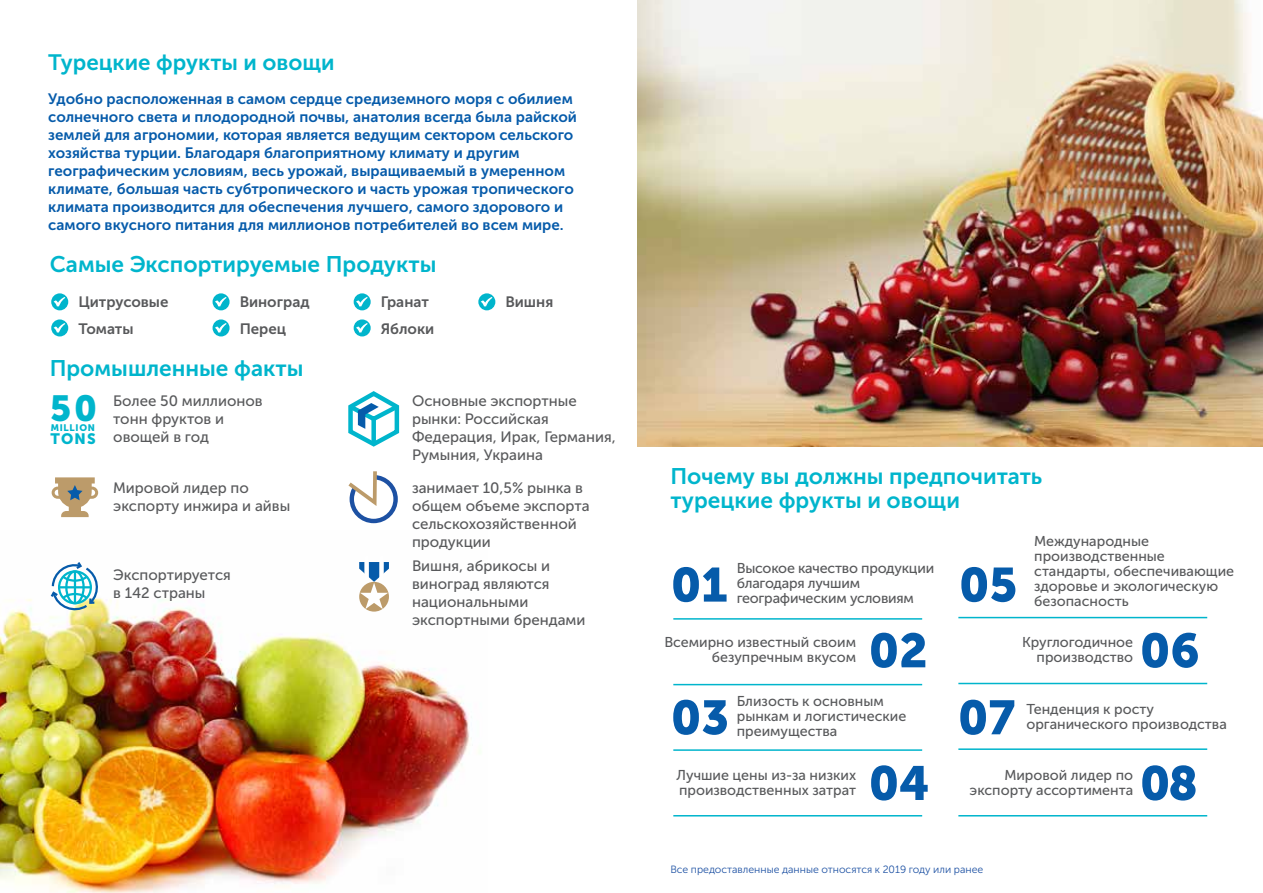
<style>
.page{position:relative;width:1263px;height:893px;background:#fff}
.page>*{position:absolute;margin:0;border:0;box-sizing:border-box;transform-origin:0 0}
.t1{font:36.15px "Museo Sans Cyrl 900";color:#00b5cc}
.t2{font:22.5px/24.8px "Museo Sans Cyrl 700";color:#00b5cc}
.t3{font:22.2px "Museo Sans Cyrl 700";color:#00b5cc}
.t4{font:15px/18px "Museo Sans Cyrl 700";color:#065baa}
.t5{font:15px/18px "Museo Sans Cyrl 500";color:#58595b}
.t6{font:15px/27px "Museo Sans Cyrl 700";color:#58595b}
.t7{font:15px "Museo Sans Cyrl 900";color:#00b5cc}
.t8{font:14.25px/15px "Museo Sans Cyrl 500";color:#58595b}
.t9{font:10.5px "Museo Sans Cyrl 300";color:#1d51a3}
.t10{font:9.45px "Museo Sans Cyrl 900";letter-spacing:.08em;color:#00b5cc}
</style>
<div class="page">
<img style="left:0;top:598px;width:481px;height:295px">
<svg style="left:960px;top:700px;width:54px;height:35px"></svg>
<svg style="left:1142px;top:633px;width:56px;height:35px"></svg>
<svg style="left:673px;top:567px;width:53px;height:35px"></svg>
<svg style="left:871px;top:633px;width:54px;height:35px"></svg>
<svg style="left:673px;top:700px;width:54px;height:35px"></svg>
<svg style="left:871px;top:765px;width:56px;height:35px"></svg>
<svg style="left:961px;top:567px;width:54px;height:35px"></svg>
<hr style="left:673px;top:618px;width:249px;height:2px;background:#00b5cc">
<hr style="left:673px;top:684px;width:249px;height:1px;background:#00b5cc">
<hr style="left:673px;top:749px;width:249px;height:2px;background:#00b5cc">
<hr style="left:673px;top:815px;width:249px;height:1px;background:#00b5cc">
<hr style="left:958px;top:815px;width:249px;height:1px;background:#00b5cc">
<hr style="left:958px;top:617px;width:249px;height:1px;background:#00b5cc">
<hr style="left:958px;top:683px;width:249px;height:1px;background:#00b5cc">
<hr style="left:958px;top:748px;width:249px;height:2px;background:#00b5cc">
<div style="left:213px;top:293px;width:17px;height:17px;background:#00b5cc;border-radius:50%"></div>
<svg style="left:215px;top:297px;width:12px;height:9px"></svg>
<div style="left:213px;top:319px;width:17px;height:17px;background:#00b5cc;border-radius:50%"></div>
<svg style="left:215px;top:323px;width:12px;height:9px"></svg>
<svg style="left:354px;top:293px;width:17px;height:17px"></svg>
<svg style="left:356px;top:297px;width:12px;height:9px"></svg>
<div style="left:354px;top:319px;width:17px;height:17px;background:#00b5cc;border-radius:50%"></div>
<svg style="left:356px;top:323px;width:12px;height:9px"></svg>
<svg style="left:478px;top:293px;width:17px;height:17px"></svg>
<svg style="left:481px;top:297px;width:11px;height:9px"></svg>
<svg style="left:348px;top:391px;width:52px;height:56px"></svg>
<svg style="left:359px;top:582px;width:30px;height:30px"></svg>
<svg style="left:359px;top:562px;width:30px;height:47px"></svg>
<svg style="left:348px;top:471px;width:50px;height:52px"></svg>
<svg style="left:51px;top:477px;width:48px;height:40px"></svg>
<svg style="left:49px;top:562px;width:52px;height:51px"></svg>
<img style="left:637px;top:0;width:626px;height:446px">
<svg style="left:1142px;top:765px;width:53px;height:35px"></svg>
<svg style="left:51px;top:293px;width:17px;height:17px"></svg>
<svg style="left:54px;top:297px;width:11px;height:9px"></svg>
<svg style="left:51px;top:319px;width:17px;height:17px"></svg>
<svg style="left:54px;top:323px;width:11px;height:9px"></svg>
<h3 class="t3" style="left:48px;top:50px;width:288px">Турецкие фрукты и овощи</h3>
<p class="t4" style="left:48px;top:89px;width:530px">Удобно расположенная в самом сердце средиземного моря с обилием солнечного света и плодородной почвы, анатолия всегда была райской землей для агрономии, которая является ведущим сектором сельского хозяйства турции. Благодаря благоприятному климату и другим географическим условиям, весь урожай, выращиваемый в умеренном климате, большая часть субтропического и часть урожая тропического климата производится для обеспечения лучшего, самого здорового и самого вкусного питания для миллионов потребителей во всем мире.</p>
<h2 class="t2" style="left:50px;top:252px;width:388px">Самые Экспортируемые Продукты</h2>
<p class="t6" style="left:78px;top:288px;width:92px">Цитрусовые<br>Томаты</p>
<p class="t6" style="left:240px;top:288px;width:71px">Виноград<br>Перец</p>
<p class="t6" style="left:381px;top:288px;width:55px">Гранат<br>Яблоки</p>
<p class="t6" style="left:505px;top:288px;width:49px">Вишня</p>
<h2 class="t2" style="left:50px;top:356px;width:255px">Промышленные факты</h2>
<h1 class="t1" style="left:50px;top:388px;width:48px">50</h1>
<p class="t10" style="left:51px;top:422px;width:46px">MILLION</p>
<p class="t7" style="left:51px;top:430px;width:47px">TONS</p>
<p class="t5" style="left:113px;top:391px;width:151px">Более 50 миллионов тонн фруктов и овощей в год</p>
<p class="t5" style="left:113px;top:479px;width:178px">Мировой лидер по экспорту инжира и айвы</p>
<p class="t5" style="left:113px;top:566px;width:119px">Экспортируется в 142 страны</p>
<p class="t5" style="left:412px;top:391px;width:205px">Основные экспортные рынки: Российская<br>Федерация, Ирак, Германия,<br>Румыния, Украина</p>
<p class="t5" style="left:412px;top:479px;width:179px">занимает 10,5% рынка в общем объеме экспорта сельскохозяйственной продукции</p>
<p class="t5" style="left:412px;top:557px;width:175px">Вишня, абрикосы и виноград являются национальными экспортными брендами</p>
<h2 class="t2" style="left:670px;top:463px;width:373px">Почему вы должны предпочитать турецкие фрукты и овощи</h2>
<p class="t8" style="left:737px;top:561px;width:199px">Высокое качество продукции благодаря лучшим географическим условиям</p>
<p class="t8" style="left:664px;top:634px;width:193px;text-align:right">Всемирно известный своим безупречным вкусом</p>
<p class="t8" style="left:737px;top:693px;width:171px">Близость к основным рынкам и логистические преимущества</p>
<p class="t8" style="left:676px;top:768px;width:181px">Лучшие цены из-за низких производственных затрат</p>
<p class="t8" style="left:1034px;top:534px;width:201px">Международные производственные стандарты, обеспечивающие здоровье и экологическую безопасность</p>
<p class="t8" style="left:1022px;top:634px;width:113px;text-align:right">Круглогодичное производство</p>
<p class="t8" style="left:1026px;top:702px;width:202px">Тенденция к росту органического производства</p>
<p class="t8" style="left:969px;top:768px;width:165px;text-align:right">Мировой лидер по экспорту ассортимента</p>
<p class="t9" style="left:670px;top:863px;width:314px">Все предоставленные данные относятся к 2019 году или ранее</p>
</div>
